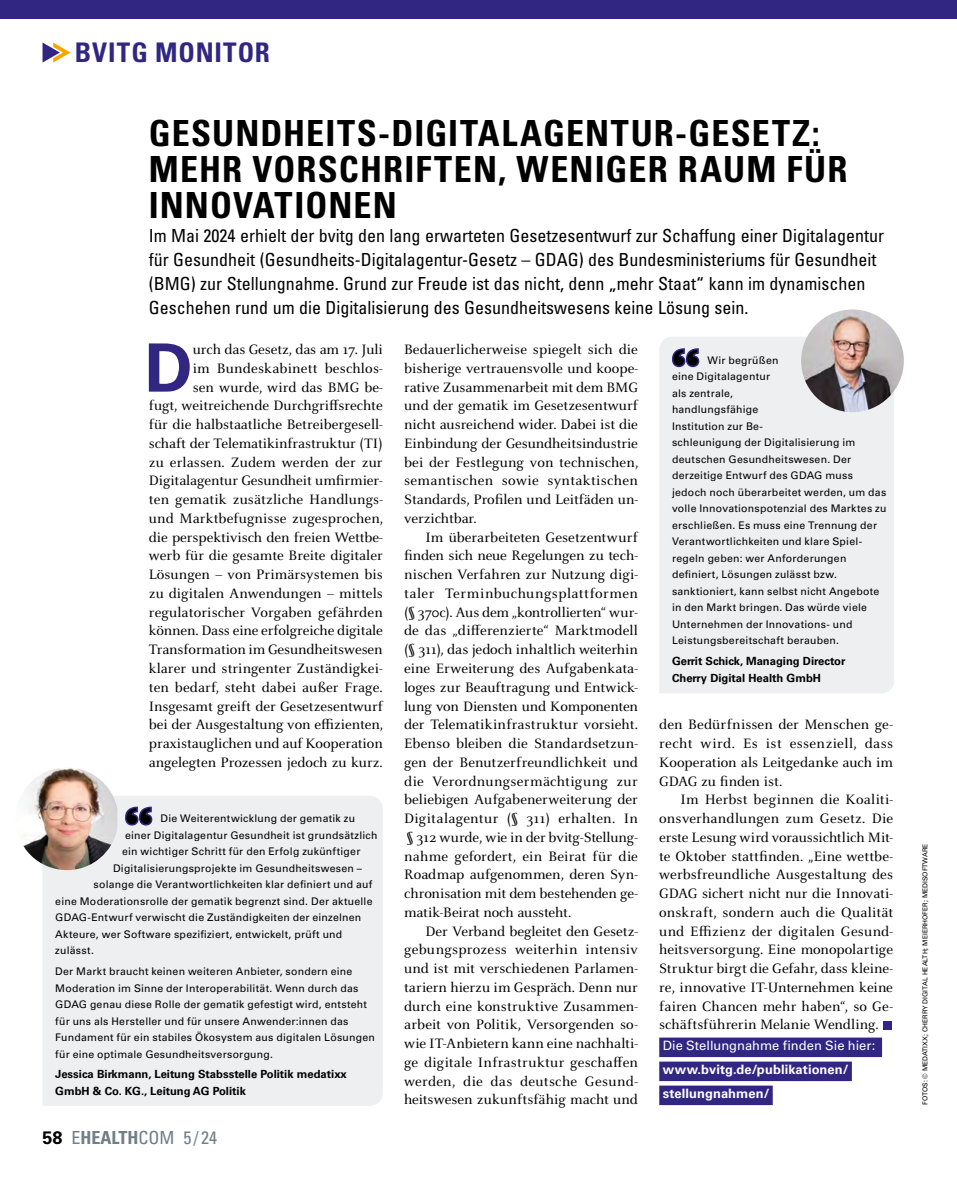
<style>
.page{position:relative;width:957px;height:1191px;background:#fff}
.page>*{position:absolute;margin:0;border:0;box-sizing:border-box;transform-origin:0 0}
.t1{font:700 66.9px "Univers LT Std";color:#312783}
.t2{font:700 condensed 36px/36px "Univers LT Std";letter-spacing:.03em;color:#000}
.t3{font:700 condensed 27px "Univers LT Std";letter-spacing:.03em;color:#312783}
.t4{font:condensed 18px/24px "Univers LT Std";color:#000}
.t5{font:condensed 18px "Univers LT Std";color:#717e86}
.t6{font:15px/18.8px "Celeste OT";letter-spacing:-.005em;color:#000;text-align:justify}
.t7{font:700 12.9px/24px "Univers LT Std";letter-spacing:.01em;color:#fff}
.t8{font:12.9px "Univers LT Std";color:#fff}
.t9{font:700 11.25px/16.5px "Univers LT Std";color:#000}
.t10{font:10.5px/16.5px "Univers LT Std";letter-spacing:.02em;color:#000}
.t11{font:6.75px "Univers LT Std";color:#000}
.s1{font-weight:700;font-stretch:normal;color:#000}
.s2{font-weight:700}
</style>
<div class="page">
<div style="left:0;top:0;width:957px;height:19px;background:#312783"></div>
<div style="left:883px;top:1021px;width:8px;height:8px;background:#312783"></div>
<svg style="left:43px;top:43px;width:28px;height:20px"></svg>
<div style="left:659px;top:337px;width:235px;height:356px;background:#edeff0"></div>
<svg style="left:671px;top:347px;width:29px;height:21px"></svg>
<img style="left:801px;top:309px;width:103px;height:103px;border-radius:51px">
<div style="left:43px;top:796px;width:340px;height:309px;background:#edeff0"></div>
<svg style="left:124px;top:806px;width:29px;height:20px"></svg>
<img style="left:23px;top:768px;width:94px;height:102px">
<div style="left:659px;top:1037px;width:223px;height:20px;background:#312783"></div>
<div style="left:659px;top:1061px;width:193px;height:20px;background:#312783"></div>
<div style="left:659px;top:1085px;width:114px;height:20px;background:#312783"></div>
<h3 class="t3" style="left:75px;top:36px;width:197px">BVITG MONITOR</h3>
<h2 class="t2" style="left:149px;top:115px;width:700px">GESUNDHEITS-DIGITALAGENTUR-GESETZ:<br>MEHR VORSCHRIFTEN, WENIGER RAUM FÜR<br>INNOVATIONEN</h2>
<p class="t4" style="left:149px;top:223px;width:736px">Im Mai 2024 erhielt der bvitg den lang erwarteten Gesetzesentwurf zur Schaffung einer Digitalagentur für Gesundheit (Gesundheits-Digitalagentur-Gesetz – GDAG) des Bundesministeriums für Gesundheit (BMG) zur Stellungnahme. Grund zur Freude ist das nicht, denn „mehr Staat“ kann im dynamischen Geschehen rund um die Digitalisierung des Gesundheitswesens keine Lösung sein.</p>
<h1 class="t1" style="left:144px;top:329px;width:50px">D</h1>
<p class="t6" style="left:149px;top:340px;width:236px;text-align:right">urch das Gesetz, das am 17. Juli<br>im Bundeskabinett beschlos-<br>sen wurde, wird das BMG be-<br>fugt, weitreichende Durchgriffsrechte für die halbstaatliche Betreibergesell&shy;schaft der Telematikinfrastruktur (TI) zu erlassen. Zudem werden der zur Digitalagentur Gesundheit umfirmier&shy;ten gematik zusätzliche Handlungs&shy;und Marktbefugnisse zugesprochen, die perspektivisch den freien Wettbe&shy;werb für die gesamte Breite digitaler Lösungen – von Primärsystemen bis zu digitalen Anwendungen – mittels regulatorischer Vorgaben gefährden können. Dass eine erfolgreiche digitale Transformation im Gesundheitswesen klarer und stringenter Zuständigkei&shy;ten bedarf, steht dabei außer Frage.<br>Insgesamt greift der Gesetzesentwurf bei der Ausgestaltung von effizienten, praxistauglichen und auf Kooperation angelegten Prozessen jedoch zu kurz.</p>
<p class="t6" style="left:404px;top:340px;width:236px">Bedauerlicherweise spiegelt sich die bisherige vertrauensvolle und koope&shy;rative Zusammenarbeit mit dem BMG und der gematik im Gesetzesentwurf nicht ausreichend wider. Dabei ist die Einbindung der Gesundheitsindustrie bei der Festlegung von technischen, semantischen sowie syntaktischen Standards, Profilen und Leitfäden un&shy;verzichtbar.</p>
<p class="t10" style="left:672px;top:352px;width:216px;text-indent:35px">Wir begrüßen<br>eine Digitalagentur<br>als zentrale,<br>handlungsfähige<br>Institution zur Be-<br>schleunigung der Digitalisierung im deutschen Gesundheitswesen. Der derzeitige Entwurf des GDAG muss jedoch noch überarbeitet werden, um das volle Innovationspotenzial des Marktes zu erschließen. Es muss eine Trennung der<br>Verantwortlichkeiten und klare Spiel&shy;regeln geben: wer Anforderungen definiert, Lösungen zulässt bzw. sanktioniert, kann selbst nicht Angebote in den Markt bringen. Das würde viele<br>Unternehmen der Innovations- und<br>Leistungsbereitschaft berauben.</p>
<p class="t9" style="left:672px;top:653px;width:175px">Gerrit Schick, Managing Director<br>Cherry Digital Health GmbH</p>
<p class="t6" style="left:404px;top:527px;width:235px;text-indent:21px">Im überarbeiteten Gesetzentwurf finden sich neue Regelungen zu tech&shy;nischen Verfahren zur Nutzung digi&shy;taler Terminbuchungsplattformen (§ 370c). Aus dem „kontrollierten“ wur&shy;de das „differenzierte“ Marktmodell (§ 311), das jedoch inhaltlich weiterhin eine Erweiterung des Aufgabenkata&shy;loges zur Beauftragung und Entwick&shy;lung von Diensten und Komponenten der Telematikinfrastruktur vorsieht.<br>Ebenso bleiben die Standardsetzun&shy;gen der Benutzerfreundlichkeit und die Verordnungsermächtigung zur beliebigen Aufgabenerweiterung der Digitalagentur (§ 311) erhalten. In § 312 wurde, wie in der bvitg-Stellung&shy;nahme gefordert, ein Beirat für die Roadmap aufgenommen, deren Syn&shy;chronisation mit dem bestehenden ge&shy;matik-Beirat noch aussteht.</p>
<p class="t6" style="left:404px;top:921px;width:235px;text-indent:21px">Der Verband begleitet den Gesetz&shy;gebungsprozess weiterhin intensiv und ist mit verschiedenen Parlamen&shy;tariern hierzu im Gespräch. Denn nur durch eine konstruktive Zusammen&shy;arbeit von Politik, Versorgenden so&shy;wie IT-Anbietern kann eine nachhalti&shy;ge digitale Infrastruktur geschaffen werden, die das deutsche Gesund&shy;heitswesen zukunftsfähig macht und</p>
<p class="t6" style="left:659px;top:715px;width:235px">den Bedürfnissen der Menschen ge&shy;recht wird. Es ist essenziell, dass Kooperation als Leitgedanke auch im GDAG zu finden ist.</p>
<p class="t6" style="left:659px;top:790px;width:235px;text-indent:21px">Im Herbst beginnen die Koaliti&shy;onsverhandlungen zum Gesetz. Die erste Lesung wird voraussichtlich Mit&shy;te Oktober stattfinden. „Eine wettbe&shy;werbsfreundliche Ausgestaltung des GDAG sichert nicht nur die Innovati&shy;onskraft, sondern auch die Qualität und Effizienz der digitalen Gesund&shy;heitsversorgung. Eine monopolartige Struktur birgt die Gefahr, dass kleine&shy;re, innovative IT-Unternehmen keine fairen Chancen mehr haben“, so Ge&shy;schäftsführerin Melanie Wendling.</p>
<p class="t10" style="left:160px;top:810px;width:196px">Die Weiterentwicklung der gematik zu</p>
<p class="t10" style="left:125px;top:827px;width:254px">einer Digitalagentur Gesundheit ist grundsätzlich</p>
<p class="t10" style="left:122px;top:843px;width:240px">ein wichtiger Schritt für den Erfolg zukünftiger</p>
<p class="t10" style="left:113px;top:860px;width:250px">Digitalisierungsprojekte im Gesundheitswesen –</p>
<p class="t10" style="left:94px;top:876px;width:280px">solange die Verantwortlichkeiten klar definiert und auf</p>
<p class="t10" style="left:55px;top:893px;width:319px">eine Moderationsrolle der gematik begrenzt sind. Der aktuelle</p>
<p class="t10" style="left:55px;top:909px;width:308px">GDAG-Entwurf verwischt die Zuständigkeiten der einzelnen</p>
<p class="t10" style="left:55px;top:926px;width:288px">Akteure, wer Software spezifiziert, entwickelt, prüft und</p>
<p class="t10" style="left:55px;top:942px;width:40px">zulässt.</p>
<p class="t10" style="left:55px;top:963px;width:321px">Der Markt braucht keinen weiteren Anbieter, sondern eine Moderation im Sinne der Interoperabilität. Wenn durch das GDAG genau diese Rolle der gematik gefestigt wird, entsteht für uns als Hersteller und für unsere Anwender:innen das Fundament für ein stabiles Ökosystem aus digitalen Lösungen für eine optimale Gesundheitsversorgung.</p>
<p class="t9" style="left:55px;top:1066px;width:293px">Jessica Birkmann, Leitung Stabsstelle Politik medatixx<br>GmbH &amp; Co. KG., Leitung AG Politik</p>
<p class="t8" style="left:663px;top:1038px;width:214px">Die Stellungnahme finden Sie hier:</p>
<p class="t7" style="left:663px;top:1057px;width:187px">www.bvitg.de/publikationen/ stellungnahmen/</p>
<p class="t5" style="left:43px;top:1126px;width:176px"><span class="s1">58</span> E<span class="s2">HEALTH</span>COM 5 / 24</p>
<p class="t11" style="left:921px;top:1104px;width:262px;rotate:-90deg">FOTOS: © MEDATIXX; CHERRY DIGITAL HEALTH; MEIERHOFER; MEDISOFTWARE</p>
</div>
